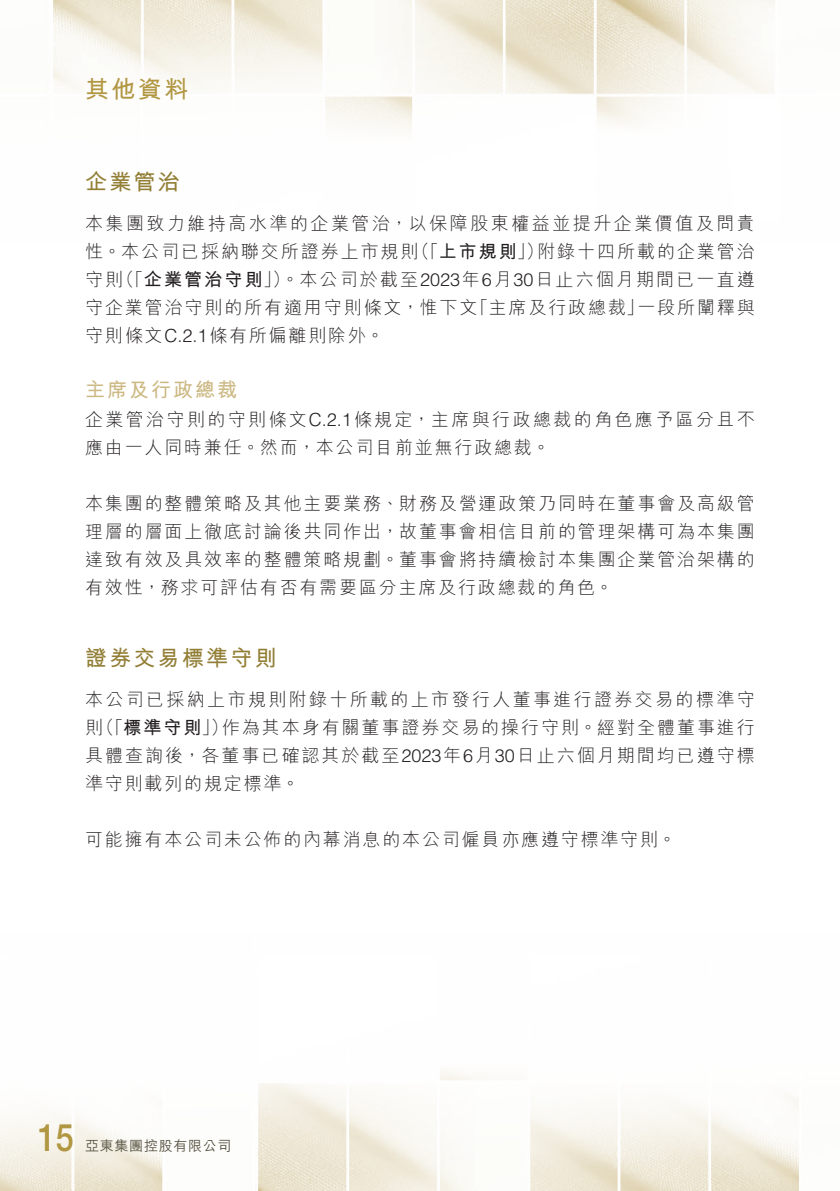
<style>
.page{position:relative;width:840px;height:1191px;background:#fff}
.page>*{position:absolute;margin:0;border:0;box-sizing:border-box;transform-origin:0 0}
.t1{font:500 38px "Helvetica Neue LT Std";color:#b19742;scale:.85 1}
.t2{font:700 24px "M Hei HK";color:#b19742}
.t3{font:700 22px "M Hei HK";letter-spacing:.1em;color:#927e35}
.t4{font:700 20px "M Hei HK";letter-spacing:.1em;color:#ccb984}
.t5{font:300 18px/28px "M Hei HK";letter-spacing:.105em;color:#231f20}
.t6{font:300 18px/28px "M Hei HK";letter-spacing:.13em;color:#231f20}
.t7{font:300 18px/28px "M Hei HK";letter-spacing:.135em;color:#231f20;text-align:right}
.t8{font:500 14px "M Hei HK";letter-spacing:.05em;color:#5c5847}
.s1{font-weight:700}
.s2{font-family:"Helvetica LT Std"}
</style>
<div class="page">
<img style="left:53px;top:0;width:722px;height:131px">
<img style="left:0;top:1071px;width:799px;height:120px">
<h2 class="t2" style="left:85px;top:72px;width:105px">其他資料</h2>
<p class="t3" style="left:85px;top:166px;width:96px">企業管治</p>
<p class="t7" style="left:85px;top:209px;width:670px">本集團致力維持高水準的企業管治，以保障股東權益並提升企業價值及問責附錄十四所載的企業管治</p>
<p class="t5" style="left:411px;top:237px;width:134px">（「<span class="s1">上市規則</span>」）</p>
<p class="t5" style="left:116px;top:237px;width:639px;text-indent:-31px">性。本公司已採納聯交所證券上市規則<br>（「<span class="s1">企業管治守則</span>」）。本公司於截至<span class="s2">2023</span>年<span class="s2">6</span>月<span class="s2">30</span>日止六個月期間已一直遵</p>
<p class="t5" style="left:85px;top:265px;width:40px">守則</p>
<p class="t5" style="left:85px;top:293px;width:393px">守企業管治守則的所有適用守則條文，惟下文守則條文<span class="s2">C.2.1</span>條有所偏離則除外。</p>
<p class="t4" style="left:85px;top:375px;width:153px">主席及行政總裁</p>
<p class="t6" style="left:85px;top:405px;width:671px">企業管治守則的守則條文<span class="s2">C.2.1</span>條規定，主席與行政總裁的角色應予區分且不應由一人同時兼任。然而，本公司目前並無行政總裁。</p>
<p class="t5" style="left:85px;top:489px;width:670px;text-align:justify">本集團的整體策略及其他主要業務、財務及營運政策乃同時在董事會及高級管理層的層面上徹底討論後共同作出，故董事會相信目前的管理架構可為本集團達致有效及具效率的整體策略規劃。董事會將持續檢討本集團企業管治架構的有效性，務求可評估有否有需要區分主席及行政總裁的角色。</p>
<p class="t5" style="left:470px;top:293px;width:175px">「主席及行政總裁」</p>
<p class="t5" style="left:637px;top:293px;width:119px">一段所闡釋與</p>
<p class="t3" style="left:85px;top:642px;width:193px">證券交易標準守則</p>
<p class="t6" style="left:85px;top:685px;width:671px;text-align:right">本公司已採納上市規則附錄十所載的上市發行人董事進行證券交易的標準守作為其本身有關董事證券交易的操行守則。經對全體董事進行</p>
<p class="t5" style="left:96px;top:713px;width:134px">（「<span class="s1">標準守則</span>」）</p>
<p class="t5" style="left:85px;top:713px;width:671px">則<br>具體查詢後，各董事已確認其於截至<span class="s2">2023</span>年<span class="s2">6</span>月<span class="s2">30</span>日止六個月期間均已遵守標準守則載列的規定標準。</p>
<p class="t5" style="left:85px;top:825px;width:592px">可能擁有本公司未公佈的內幕消息的本公司僱員亦應遵守標準守則。</p>
<h1 class="t1" style="left:38px;top:1115px;width:44px">15</h1>
<p class="t8" style="left:85px;top:1136px;width:148px">亞東集團控股有限公司</p>
</div>
